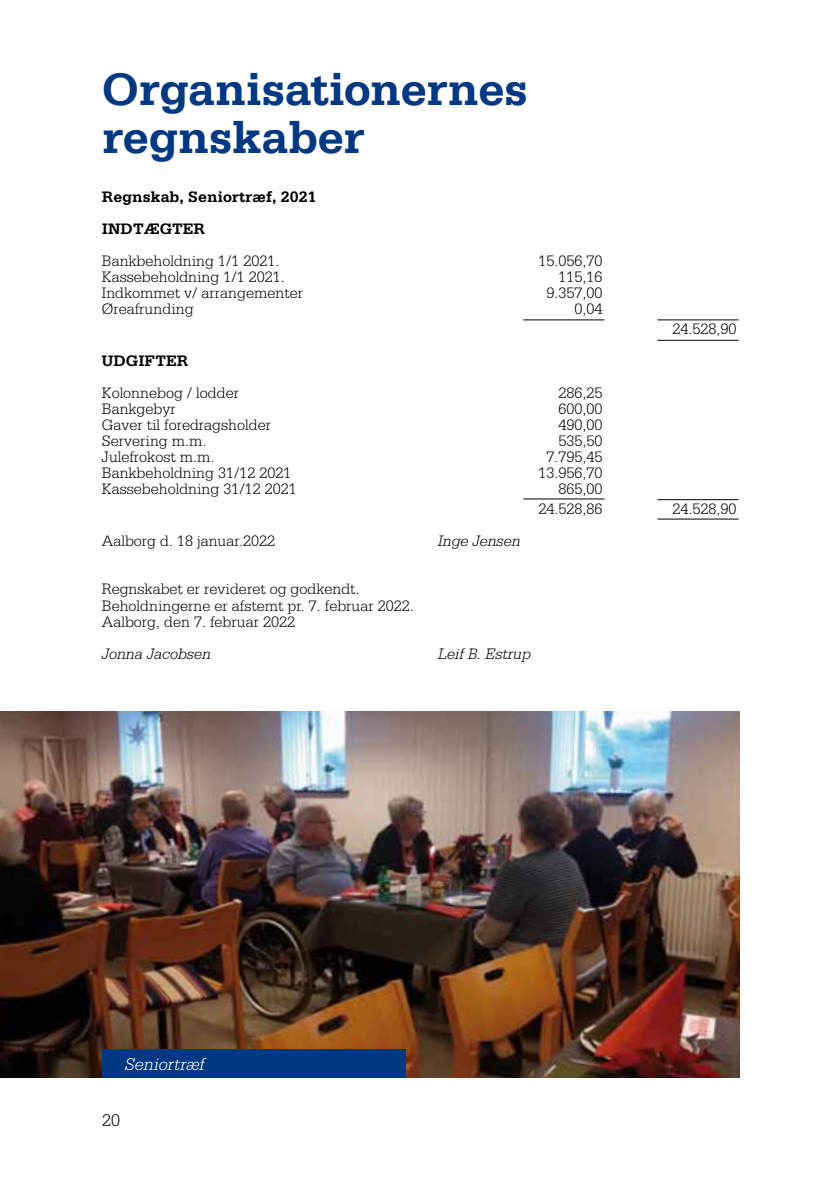
<style>
.page{position:relative;width:840px;height:1191px;background:#fff}
.page>*{position:absolute;margin:0;border:0;box-sizing:border-box;transform-origin:0 0}
.t1{font:700 48px/48px "Serifa";letter-spacing:-.01em;color:#003882}
.t2{font:italic 300 18px "Serifa";letter-spacing:.005em;color:#fff}
.t3{font:300 18px "Serifa";color:#000}
.t4{font:300 16px/16px "Serifa";color:#000;text-align:right}
.t5{font:700 16px/32px "Serifa";color:#000}
.t6{font:italic 300 16px "Serifa";color:#000}
</style>
<div class="page">
<hr style="left:657px;top:499px;width:81px;height:1px;background:#000">
<hr style="left:657px;top:319px;width:81px;height:1px;background:#000">
<hr style="left:657px;top:340px;width:81px;height:1px;background:#000">
<hr style="left:523px;top:498px;width:81px;height:1px;background:#000">
<hr style="left:523px;top:319px;width:81px;height:1px;background:#000">
<hr style="left:657px;top:519px;width:81px;height:1px;background:#000">
<img style="left:0;top:711px;width:739px;height:366px">
<div style="left:102px;top:1048px;width:303px;height:29px;background:#003882"></div>
<h1 class="t1" style="left:102px;top:65px;width:428px">Organisationernes regnskaber</h1>
<p class="t5" style="left:102px;top:181px;width:216px">Regnskab, Seniortræf, 2021<br>Indtægter</p>
<p class="t4" style="left:102px;top:253px;width:179px">Bankbeholdning 1/1 2021.</p>
<p class="t4" style="left:538px;top:253px;width:65px">15.056,70</p>
<p class="t4" style="left:102px;top:269px;width:184px">Kassebeholdning 1/1 2021.</p>
<p class="t4" style="left:558px;top:269px;width:45px">115,16</p>
<p class="t4" style="left:102px;top:285px;width:202px">Indkommet v/ arrangementer</p>
<p class="t4" style="left:546px;top:285px;width:57px">9.357,00</p>
<p class="t4" style="left:102px;top:301px;width:93px">Øreafrunding</p>
<p class="t4" style="left:574px;top:301px;width:29px">0,04</p>
<p class="t5" style="left:102px;top:345px;width:35px">Udgif</p>
<p class="t5" style="left:155px;top:345px;width:23px">ter</p>
<p class="t4" style="left:102px;top:385px;width:138px">Kolonnebog / lodder</p>
<p class="t4" style="left:558px;top:385px;width:45px">286,25</p>
<p class="t4" style="left:102px;top:401px;width:75px">Bankgebyr</p>
<p class="t4" style="left:558px;top:401px;width:45px">600,00</p>
<p class="t4" style="left:102px;top:417px;width:170px">Gaver til foredragsholder</p>
<p class="t4" style="left:558px;top:417px;width:45px">490,00</p>
<p class="t4" style="left:102px;top:433px;width:106px">Servering m.m.</p>
<p class="t4" style="left:558px;top:433px;width:45px">535,50</p>
<p class="t4" style="left:102px;top:449px;width:114px">Julefrokost m.m.</p>
<p class="t4" style="left:546px;top:449px;width:57px">7.795,45</p>
<p class="t4" style="left:102px;top:465px;width:191px">Bankbeholdning 31/12 2021</p>
<p class="t4" style="left:538px;top:465px;width:65px">13.956,70</p>
<p class="t4" style="left:102px;top:481px;width:196px">Kassebeholdning 31/12 2021</p>
<p class="t4" style="left:538px;top:479px;width:65px;line-height:20px">865,00<br>24.528,86</p>
<p class="t4" style="left:102px;top:533px;width:174px">Aalborg d. 18 januar.2022</p>
<p class="t6" style="left:438px;top:532px;width:84px">Inge Jensen</p>
<p class="t4" style="left:102px;top:581px;width:313px;text-align:left">Regnskabet er revideret og godkendt.<br>Beholdningerne er afstemt pr. 7. februar 2022.<br>Aalborg, den 7. februar 2022</p>
<p class="t6" style="left:102px;top:644px;width:110px">Jonna Jacobsen</p>
<p class="t6" style="left:438px;top:644px;width:94px">Leif B. Estrup</p>
<p class="t4" style="left:672px;top:321px;width:65px">24.528,90</p>
<p class="t4" style="left:672px;top:501px;width:65px">24.528,90</p>
<p class="t2" style="left:125px;top:1054px;width:81px">Seniortræf</p>
<p class="t3" style="left:102px;top:1109px;width:19px">20</p>
</div>
